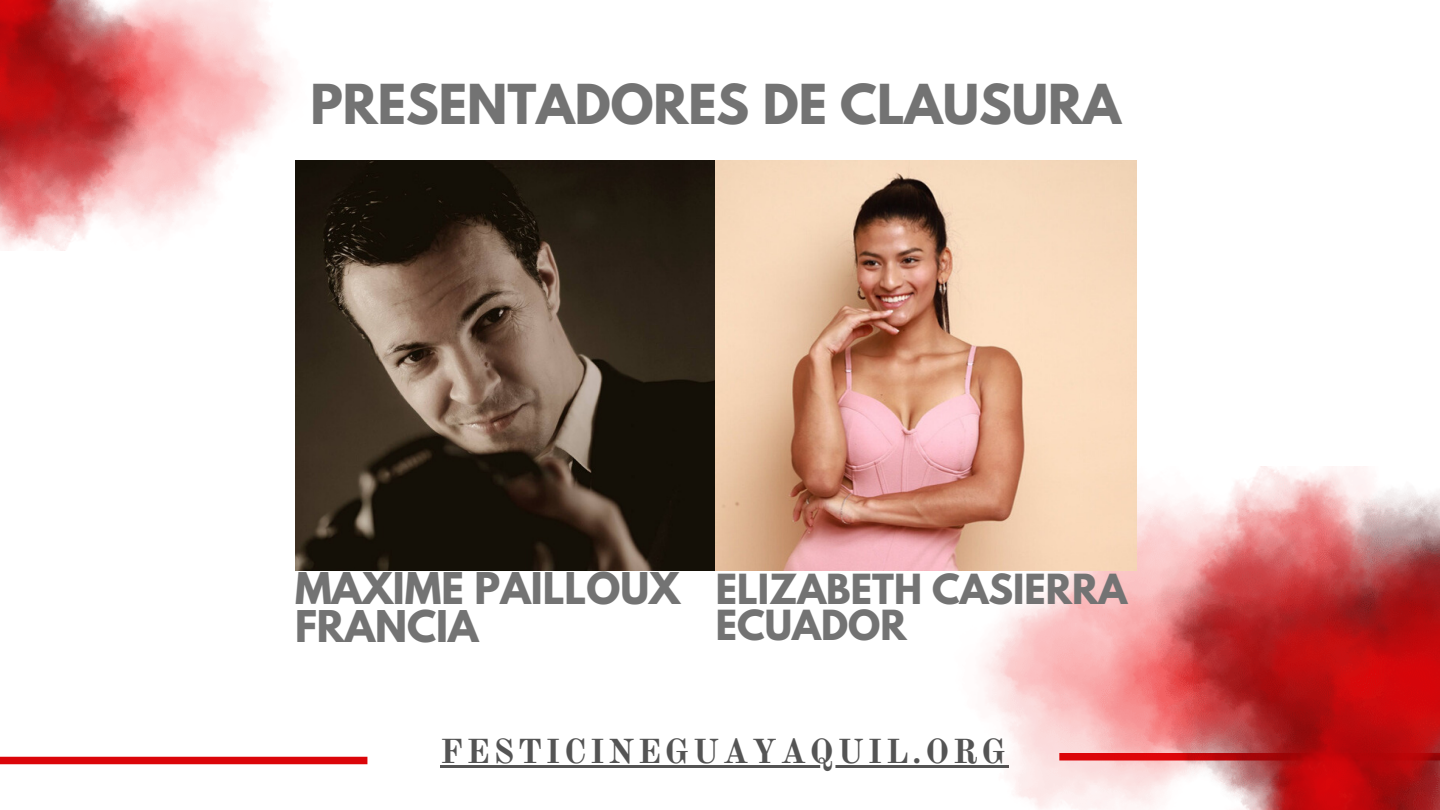
<style>
.page{position:relative;width:1440px;height:810px;background:#fff}
.page>*{position:absolute;margin:0;border:0;box-sizing:border-box;transform-origin:0 0}
.t1{font:700 48.8px "League Spartan";color:#737373}
.t2{font:700 38.8px "League Spartan";color:#737373}
.t3{font:700 36.8px "League Spartan";color:#737373}
.t4{font:700 34px "Old Standard";letter-spacing:.1em;color:#545454}
</style>
<div class="page">
<img style="left:295px;top:160px;width:842px;height:411px">
<hr style="left:440px;top:765px;width:569px;height:3px;background:#545454">
<div style="left:0;top:757px;width:367px;height:7px;background:#db0509"></div>
<img style="left:928px;top:466px;width:512px;height:344px">
<img style="left:0;top:0;width:328px;height:251px">
<p class="t1" style="left:311px;top:80px;width:812px">PRESENTADORES DE CLAUSURA</p>
<p class="t2" style="left:295px;top:569px;width:387px">MAXIME PAILLOUX</p>
<p class="t2" style="left:295px;top:607px;width:185px">FRANCIA</p>
<p class="t3" style="left:716px;top:571px;width:413px">ELIZABETH CASIERRA</p>
<p class="t3" style="left:716px;top:607px;width:192px">ECUADOR</p>
<p class="t4" style="left:440px;top:731px;width:567px">FESTICINEGUAYAQUIL.ORG</p>
</div>
